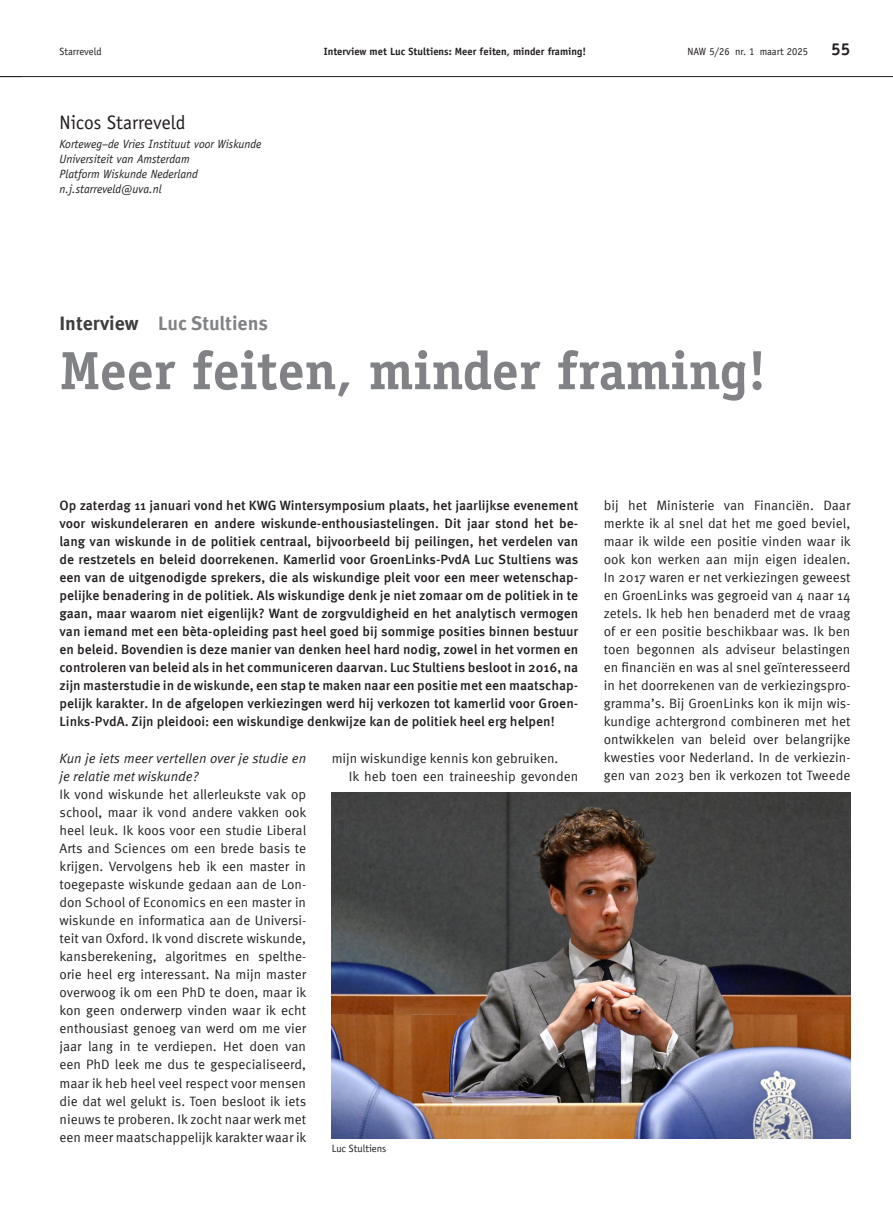
<style>
.page{position:relative;width:893px;height:1221px;background:#fff}
.page>*{position:absolute;margin:0;border:0;box-sizing:border-box;transform-origin:0 0}
.Titel{font:700 54px "Officina Serif LT";color:#808285}
.t1{font:700 19.5px "Meta Pro";color:#808285}
.auteur{font:19.5px "Officina Sans Std";color:#231f20}
.t2{font:700 17.25px "Officina Sans Std";color:#231f20}
.alinea__niet_inspringen{font:13.5px/18px "Meta Pro";color:#231f20;text-align:justify}
.lead{font:500 13.5px/18px "Meta Pro";color:#231f20;text-align:justify}
.kop_2{font:italic 13.5px/18px "Meta Pro";color:#231f20}
.adres{font:italic 12px "Officina Sans Std";color:#231f20}
.t3{font:700 10.5px "Officina Sans Std";color:#231f20}
.figuuronderschrift_gecentreerd{font:10.5px "Officina Sans Std";color:#231f20}
.s1{color:#3e3e3f}
</style>
<div class="page">
<hr style="left:0;top:76px;width:893px;height:1px;background:#231f20">
<img style="left:332px;top:793px;width:518px;height:345px">
<p class="figuuronderschrift_gecentreerd" style="left:60px;top:45px;width:44px">Starreveld</p>
<p class="t3" style="left:324px;top:45px;width:264px">Interview met Luc Stultiens: Meer feiten, minder framing!</p>
<p class="figuuronderschrift_gecentreerd" style="left:687px;top:45px;width:122px">NAW 5/26 nr. 1 maart 2025</p>
<p class="t2" style="left:831px;top:38px;width:21px">55</p>
<p class="auteur" style="left:60px;top:111px;width:128px">Nicos Starreveld</p>
<p class="adres" style="left:60px;top:137px;width:204px">Korteweg–de Vries Instituut voor Wiskunde</p>
<p class="adres" style="left:60px;top:152px;width:132px">Universiteit van Amsterdam</p>
<p class="adres" style="left:60px;top:167px;width:140px">Platform Wiskunde Nederland</p>
<p class="adres" style="left:60px;top:182px;width:104px">n.j.starreveld@uva.nl</p>
<p class="t1" style="left:60px;top:308px;width:210px"><span class="s1">Interview</span> Luc Stultiens</p>
<p class="Titel" style="left:60px;top:337px;width:709px">Meer feiten, minder framing!</p>
<p class="lead" style="left:60px;top:495px;width:520px">Op zaterdag 11 januari vond het KWG Wintersymposium plaats, het jaarlijkse evenement voor wiskundeleraren en andere wiskunde-enthousiastelingen. Dit jaar stond het be&shy;lang van wiskunde in de politiek centraal, bijvoorbeeld bij peilingen, het verdelen van de restzetels en beleid doorrekenen. Kamerlid voor GroenLinks-PvdA Luc Stultiens was een van de uitgenodigde sprekers, die als wiskundige pleit voor een meer wetenschap&shy;pelijke benadering in de politiek. Als wiskundige denk je niet zomaar om de politiek in te gaan, maar waarom niet eigenlijk? Want de zorgvuldigheid en het analytisch vermogen van iemand met een bèta-opleiding past heel goed bij sommige posities binnen bestuur en beleid. Bovendien is deze manier van denken heel hard nodig, zowel in het vormen en controleren van beleid als in het communiceren daarvan. Luc Stultiens besloot in 2016, na zijn masterstudie in de wiskunde, een stap te maken naar een positie met een maatschap&shy;pelijk karakter. In de afgelopen verkiezingen werd hij verkozen tot kamerlid voor Groen-Links-PvdA. Zijn pleidooi: een wiskundige denkwijze kan de politiek heel erg helpen!</p>
<p class="kop_2" style="left:60px;top:748px;width:248px">Kun je iets meer vertellen over je studie en je relatie met wiskunde?</p>
<p class="alinea__niet_inspringen" style="left:60px;top:784px;width:249px">Ik vond wiskunde het allerleukste vak op school, maar ik vond andere vakken ook heel leuk. Ik koos voor een studie Liberal Arts and Sciences om een brede basis te krijgen. Vervolgens heb ik een master in toegepaste wiskunde gedaan aan de Lon&shy;don School of Economics en een master in wiskunde en informatica aan de Universi&shy;teit van Oxford. Ik vond discrete wiskunde, kansberekening, algoritmes en spelthe&shy;orie heel erg interessant. Na mijn master overwoog ik om een PhD te doen, maar ik kon geen onderwerp vinden waar ik echt enthousiast genoeg van werd om me vier jaar lang in te verdiepen. Het doen van een PhD leek me dus te gespecialiseerd, maar ik heb heel veel respect voor mensen die dat wel gelukt is. Toen besloot ik iets nieuws te proberen. Ik zocht naar werk met een meer maatschappelijk karakter waar ik</p>
<p class="alinea__niet_inspringen" style="left:332px;top:748px;width:228px">mijn wiskundige kennis kon gebruiken.</p>
<p class="alinea__niet_inspringen" style="left:349px;top:766px;width:231px">Ik heb toen een traineeship gevonden</p>
<p class="figuuronderschrift_gecentreerd" style="left:332px;top:1141px;width:56px">Luc Stultiens</p>
<p class="alinea__niet_inspringen" style="left:604px;top:495px;width:249px">bij het Ministerie van Financiën. Daar merkte ik al snel dat het me goed beviel, maar ik wilde een positie vinden waar ik ook kon werken aan mijn eigen idealen.<br>In 2017 waren er net verkiezingen geweest en GroenLinks was gegroeid van 4 naar 14 zetels. Ik heb hen benaderd met de vraag of er een positie beschikbaar was. Ik ben toen begonnen als adviseur belastingen en financiën en was al snel geïnteresseerd in het doorrekenen van de verkiezingspro&shy;gramma’s. Bij GroenLinks kon ik mijn wis&shy;kundige achtergrond combineren met het ontwikkelen van beleid over belangrijke kwesties voor Nederland. In de verkiezin&shy;gen van 2023 ben ik verkozen tot Tweede</p>
</div>
